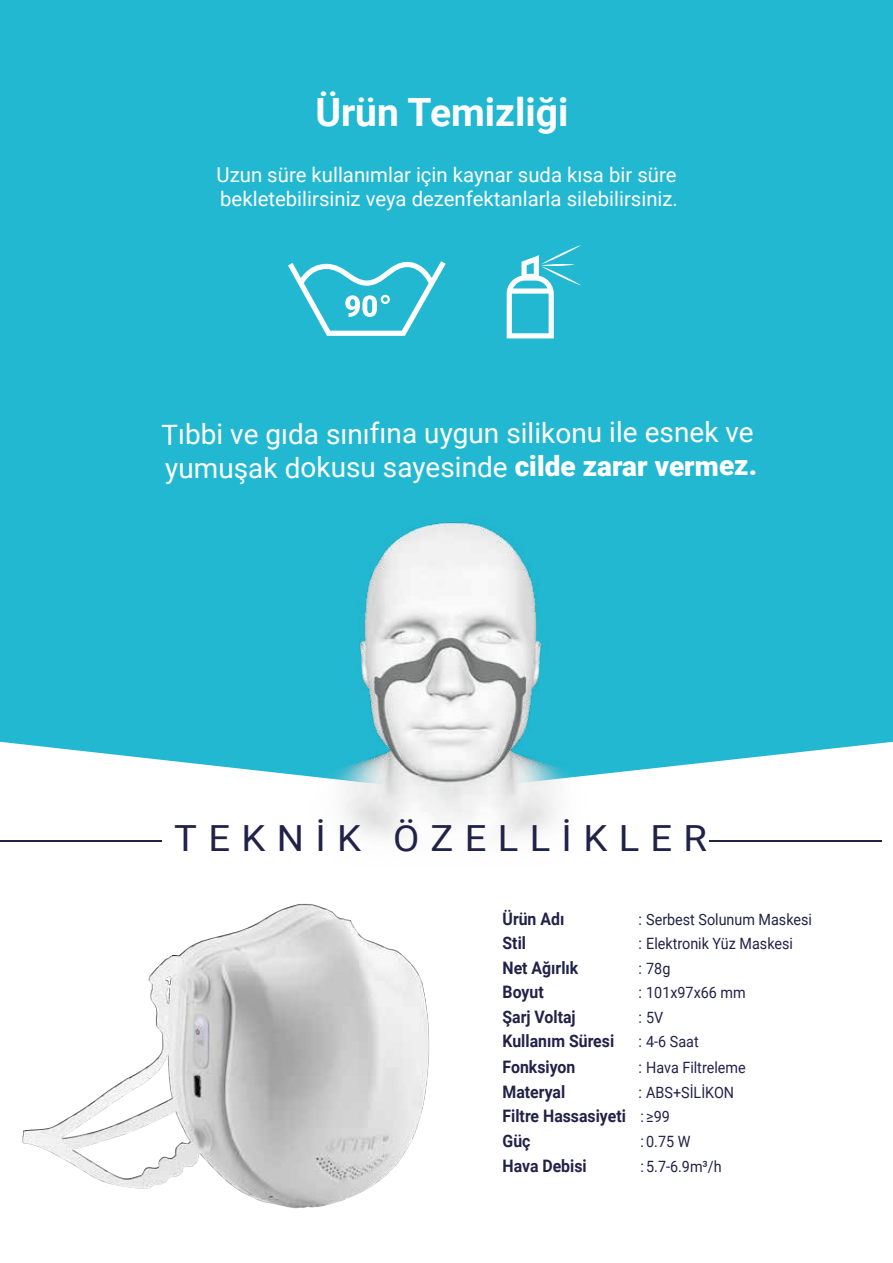
<style>
.page{position:relative;width:893px;height:1263px;background:#fff}
.page>*{position:absolute;margin:0;border:0;box-sizing:border-box;transform-origin:0 0}
.t1{font:700 39px "Roboto";color:#fff}
.t2{font:36px "Roboto";letter-spacing:.295em;color:#212248;scale:1.06 1}
.t3{font:28.05px/34.2px "Roboto";letter-spacing:-.005em;color:#fff}
.t4{font:20.4px/24.5px "Roboto";color:#fff}
.t5{font:700 17.25px/24.8px "Roboto";color:#212248;scale:.92 1}
.t6{font:15.6px/24.8px "Roboto";color:#212248;scale:.92 1}
.s1{font-weight:900}
</style>
<div class="page">
<div style="left:0;top:0;width:893px;height:772px;background:#22b8d2"></div>
<img style="left:264px;top:501px;width:372px;height:336px">
<svg style="left:288px;top:261px;width:158px;height:75px"></svg>
<svg style="left:507px;top:245px;width:75px;height:93px"></svg>
<img style="left:22px;top:834px;width:426px;height:375px">
<hr style="left:0;top:840px;width:162px;height:2px;background:#212248">
<hr style="left:709px;top:840px;width:173px;height:2px;background:#212248">
<h1 class="t1" style="left:315px;top:85px;width:255px">Ürün Temizliği</h1>
<h3 class="t4" style="left:217px;top:162px;width:463px">Uzun süre kullanımlar için kaynar suda kısa bir süre bekletebilirsiniz veya dezenfektanlarla silebilirsiniz.</h3>
<h3 class="t3" style="left:161px;top:415px;width:597px">Tıbbi ve gıda sınıfına uygun silikonu ile esnek ve yumuşak dokusu sayesinde <span class="s1">cilde zarar vermez.</span></h3>
<h2 class="t2" style="left:174px;top:813px;width:504px">TEKNİK ÖZELLİKLER</h2>
<p class="t5" style="left:503px;top:905px;width:136px">Ürün Adı<br>Stil<br>Net Ağırlık<br>Boyut<br>Şarj Voltaj<br>Kullanım Süresi<br>Fonksiyon<br>Materyal<br>Filtre Hassasiyeti<br>Güç<br>Hava Debisi</p>
<p class="t6" style="left:638px;top:906px;width:190px">: Serbest Solunum Maskesi : Elektronik Yüz Maskesi<br>: 78g<br>: 101x97x66 mm<br>:5V<br>: 4-6 Saat<br>: Hava Filtreleme<br>: ABS+SİLİKON<br>: ≥99<br>: 0.75 W<br>: 5.7-6.9m³/h</p>
</div>
